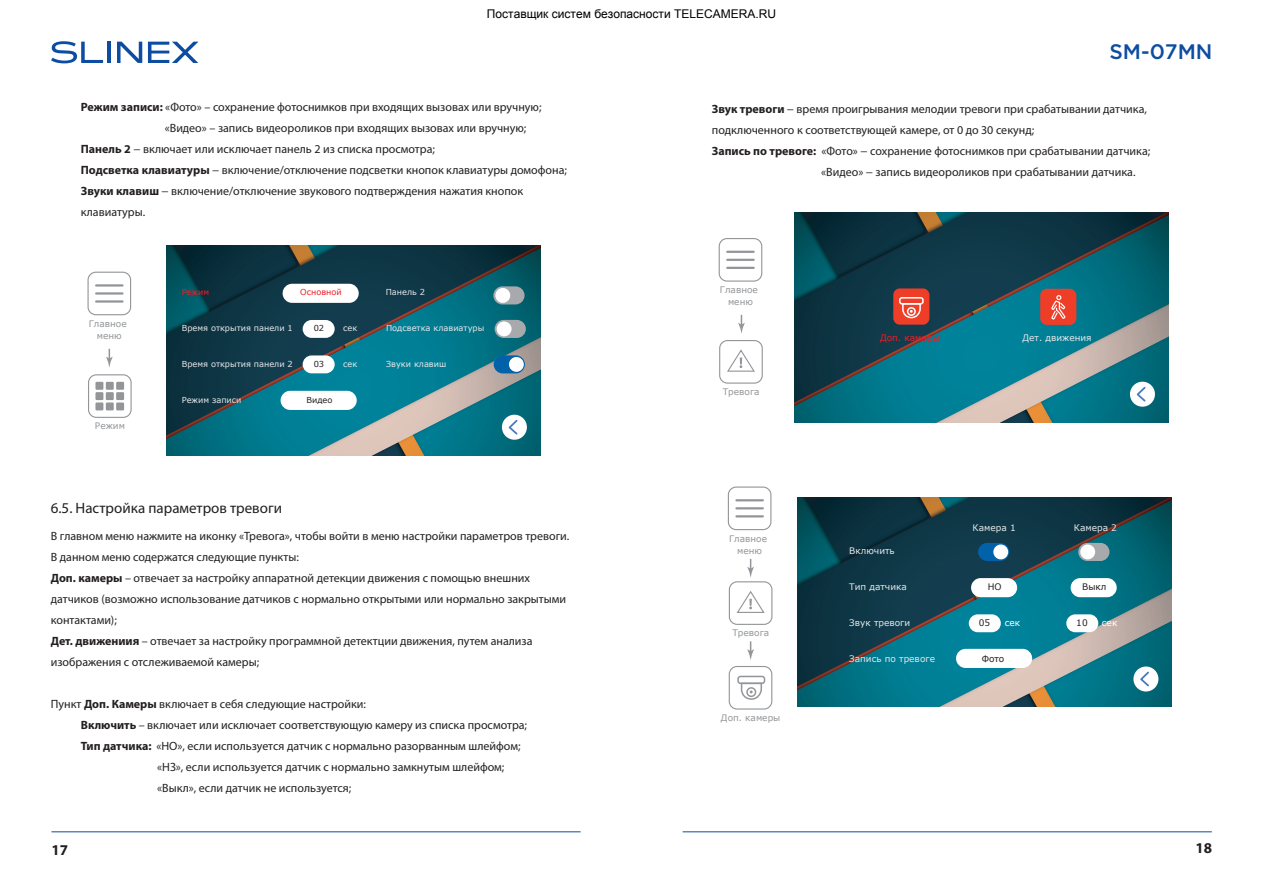
<style>
.page{position:relative;width:1263px;height:893px;background:#fff}
.page>*{position:absolute;margin:0;border:0;box-sizing:border-box;transform-origin:0 0}
.t1{font:500 21px "Gotham Pro";color:#0d4da1}
.t2{font:15px "Myriad Pro";color:#231f20}
.t3{font:700 15px "Myriad Pro";color:#231f20}
.t4{font:12px/21px "Myriad Pro";color:#231f20}
.t5{font:9px "Verdana";color:#e6e7e9}
.t6{font:9px/12px "Verdana";color:#939598;text-align:center}
.t7{font:9px "Verdana";color:#231f20}
.t8{font:9px "Verdana";color:#ee1d23}
.t9{font:9px "Verdana";color:#fff}
.t10{font:8.25px "Verdana";color:#e6e7e9}
.t11{font:8.25px "Verdana";color:#ee1d23}
.t12{font:8.25px "Verdana";color:#231f20}
.s1{font-weight:700}
</style>
<div class="page">
<div style="left:88px;top:272px;width:43px;height:43px;border:1px solid #939598;border-radius:8px"></div>
<hr style="left:96px;top:284px;width:27px;height:3px;background:#939598">
<hr style="left:96px;top:292px;width:27px;height:3px;background:#939598">
<hr style="left:96px;top:300px;width:27px;height:3px;background:#939598">
<svg style="left:106px;top:349px;width:7px;height:18px"></svg>
<div style="left:88px;top:374px;width:44px;height:44px;border:1px solid #939598;border-radius:8px"></div>
<div style="left:95px;top:382px;width:8px;height:8px;background:#939598"></div>
<div style="left:106px;top:382px;width:8px;height:8px;background:#939598"></div>
<div style="left:116px;top:382px;width:8px;height:8px;background:#939598"></div>
<div style="left:95px;top:392px;width:8px;height:8px;background:#939598"></div>
<div style="left:106px;top:392px;width:8px;height:8px;background:#939598"></div>
<div style="left:116px;top:392px;width:8px;height:8px;background:#939598"></div>
<div style="left:95px;top:402px;width:8px;height:8px;background:#939598"></div>
<div style="left:106px;top:402px;width:8px;height:8px;background:#939598"></div>
<div style="left:116px;top:402px;width:8px;height:8px;background:#939598"></div>
<div style="left:728px;top:486px;width:43px;height:44px;border:1px solid #939598;border-radius:8px"></div>
<hr style="left:736px;top:499px;width:27px;height:2px;background:#939598">
<hr style="left:736px;top:507px;width:27px;height:2px;background:#939598">
<hr style="left:736px;top:515px;width:27px;height:2px;background:#939598">
<svg style="left:747px;top:559px;width:7px;height:19px"></svg>
<svg style="left:747px;top:641px;width:7px;height:19px"></svg>
<svg style="left:729px;top:666px;width:43px;height:44px"></svg>
<div style="left:719px;top:238px;width:43px;height:44px;border:1px solid #939598;border-radius:8px"></div>
<hr style="left:727px;top:251px;width:27px;height:2px;background:#939598">
<hr style="left:727px;top:259px;width:27px;height:2px;background:#939598">
<hr style="left:727px;top:267px;width:27px;height:2px;background:#939598">
<svg style="left:738px;top:315px;width:7px;height:18px"></svg>
<div style="left:719px;top:340px;width:44px;height:44px;border:1px solid #939598;border-radius:8px"></div>
<svg style="left:51px;top:41px;width:52px;height:22px"></svg>
<hr style="left:107px;top:42px;width:4px;height:21px;background:#0d4da1">
<svg style="left:117px;top:42px;width:25px;height:21px"></svg>
<svg style="left:148px;top:42px;width:50px;height:21px"></svg>
<hr style="left:51px;top:831px;width:530px;height:1px;background:#0d4da1">
<hr style="left:683px;top:831px;width:529px;height:1px;background:#0d4da1">
<img style="left:166px;top:245px;width:374px;height:210px">
<div style="left:502px;top:415px;width:25px;height:25px;background:#fff;border-radius:50%"></div>
<svg style="left:508px;top:420px;width:10px;height:15px"></svg>
<div style="left:493px;top:286px;width:32px;height:18px;background:#a8a9ad;border-radius:9px"></div>
<div style="left:495px;top:288px;width:15px;height:15px;background:#fff;border-radius:50%"></div>
<div style="left:495px;top:320px;width:31px;height:18px;background:#a8a9ad;border-radius:9px"></div>
<div style="left:497px;top:321px;width:14px;height:15px;background:#fff;border-radius:50%"></div>
<div style="left:303px;top:320px;width:32px;height:18px;background:#fff;border-radius:9px"></div>
<div style="left:303px;top:355px;width:32px;height:18px;background:#fff;border-radius:9px"></div>
<div style="left:494px;top:355px;width:31px;height:18px;background:#0162a9;border-radius:9px"></div>
<div style="left:509px;top:357px;width:15px;height:15px;background:#fff;border-radius:50%"></div>
<div style="left:281px;top:391px;width:76px;height:19px;background:#fff;border-radius:10px"></div>
<div style="left:283px;top:284px;width:76px;height:19px;background:#fff;border-radius:10px"></div>
<svg style="left:727px;top:349px;width:28px;height:23px"></svg>
<img style="left:794px;top:212px;width:374px;height:210px">
<div style="left:1130px;top:382px;width:25px;height:25px;background:#fff;border-radius:50%"></div>
<svg style="left:1136px;top:387px;width:10px;height:15px"></svg>
<div style="left:1040px;top:289px;width:36px;height:36px;background:#ef3e28;border-radius:7px"></div>
<svg style="left:1021px;top:295px;width:45px;height:35px"></svg>
<div style="left:893px;top:288px;width:36px;height:37px;background:#ef3e28;border-radius:6px"></div>
<div style="left:899px;top:297px;width:25px;height:8px;border:2px solid #fff;border-radius:2px"></div>
<svg style="left:901px;top:302px;width:21px;height:17px"></svg>
<img style="left:798px;top:497px;width:374px;height:210px">
<div style="left:1133px;top:666px;width:25px;height:25px;background:#fff;border-radius:50%"></div>
<svg style="left:1140px;top:671px;width:9px;height:16px"></svg>
<div style="left:1078px;top:543px;width:31px;height:18px;background:#a8a9ad;border-radius:9px"></div>
<div style="left:1080px;top:544px;width:15px;height:15px;background:#fff;border-radius:50%"></div>
<div style="left:971px;top:578px;width:46px;height:19px;background:#fff;border-radius:10px"></div>
<div style="left:1070px;top:578px;width:47px;height:19px;background:#fff;border-radius:10px"></div>
<div style="left:978px;top:543px;width:31px;height:18px;background:#0162a9;border-radius:9px"></div>
<div style="left:993px;top:544px;width:15px;height:15px;background:#fff;border-radius:50%"></div>
<div style="left:969px;top:614px;width:32px;height:18px;background:#fff;border-radius:9px"></div>
<div style="left:1066px;top:614px;width:32px;height:18px;background:#fff;border-radius:9px"></div>
<div style="left:956px;top:649px;width:76px;height:19px;background:#fff;border-radius:10px"></div>
<div style="left:729px;top:581px;width:43px;height:44px;border:1px solid #939598;border-radius:8px"></div>
<svg style="left:736px;top:591px;width:29px;height:22px"></svg>
<p class="t4" style="left:81px;top:96px;width:462px"><span class="s1">Режим записи:</span> «Фото» – сохранение фотоснимков при входящих вызовах или вручную;</p>
<p class="t4" style="left:165px;top:117px;width:363px">«Видео» – запись видеороликов при входящих вызовах или вручную;</p>
<p class="t4" style="left:81px;top:138px;width:356px"><span class="s1">Панель 2</span> − включает или исключает панель 2 из списка просмотра;</p>
<p class="t4" style="left:81px;top:159px;width:488px"><span class="s1">Подсветка клавиатуры</span> − включение/отключение подсветки кнопок клавиатуры домофона;</p>
<p class="t4" style="left:81px;top:180px;width:444px"><span class="s1">Звуки клавиш</span> − включение/отключение звукового подтверждения нажатия кнопок</p>
<p class="t4" style="left:81px;top:201px;width:66px">клавиатуры.</p>
<p class="t6" style="left:89px;top:318px;width:40px">Главное меню</p>
<p class="t6" style="left:95px;top:420px;width:31px">Режим</p>
<p class="t11" style="left:182px;top:287px;width:29px">Режим</p>
<p class="t11" style="left:300px;top:287px;width:43px">Основной</p>
<p class="t10" style="left:386px;top:287px;width:41px">Панель 2</p>
<p class="t10" style="left:182px;top:323px;width:113px">Время открытия панели 1</p>
<p class="t12" style="left:314px;top:323px;width:12px">02</p>
<p class="t10" style="left:343px;top:323px;width:16px">сек</p>
<p class="t10" style="left:386px;top:323px;width:100px">Подсветка клавиатуры</p>
<p class="t10" style="left:182px;top:359px;width:113px">Время открытия панели 2</p>
<p class="t12" style="left:314px;top:359px;width:12px">03</p>
<p class="t10" style="left:343px;top:359px;width:16px">сек</p>
<p class="t10" style="left:386px;top:359px;width:62px">Звуки клавиш</p>
<p class="t10" style="left:182px;top:395px;width:61px">Режим записи</p>
<p class="t12" style="left:307px;top:395px;width:27px">Видео</p>
<p class="t2" style="left:51px;top:498px;width:233px">6.5. Настройка параметров тревоги</p>
<p class="t4" style="left:51px;top:525px;width:520px">В главном меню нажмите на иконку «Тревога», чтобы войти в меню настройки параметров тревоги.<br>В данном меню содержатся следующие пункты:<br><span class="s1">Доп. камеры</span> – отвечает за настройку аппаратной детекции движения с помощью внешних датчиков (возможно использование датчиков с нормально открытыми или нормально закрытыми контактами);<br><span class="s1">Дет. движениия</span> – отвечает за настройку программной детектции движения, путем анализа изображения с отслеживаемой камеры;</p>
<p class="t4" style="left:51px;top:693px;width:317px">Пункт <span class="s1">Доп. Камеры</span> включает в себя следующие настройки:</p>
<p class="t4" style="left:81px;top:714px;width:448px"><span class="s1">Включить</span> – включает или исключает соответствующую камеру из списка просмотра;</p>
<p class="t4" style="left:81px;top:735px;width:441px"><span class="s1">Тип датчика:</span> «НО», если используется датчик с нормально разорванным шлейфом;</p>
<p class="t4" style="left:157px;top:756px;width:349px">«НЗ», если используется датчик с нормально замкнутым шлейфом;</p>
<p class="t4" style="left:157px;top:777px;width:196px">«Выкл», если датчик не используется;</p>
<p class="t1" style="left:1109px;top:39px;width:105px">SM-07MN</p>
<p class="t4" style="left:712px;top:98px;width:437px"><span class="s1">Звук тревоги</span> − время проигрывания мелодии тревоги при срабатывании датчика,</p>
<p class="t4" style="left:712px;top:119px;width:324px">подключенного к соответствующей камере, от 0 до 30 секунд;</p>
<p class="t4" style="left:712px;top:140px;width:440px"><span class="s1">Запись по тревоге:</span> «Фото» − сохранение фотоснимков при срабатывании датчика;</p>
<p class="t4" style="left:821px;top:161px;width:316px">«Видео» − запись видеороликов при срабатывании датчика.</p>
<p class="t6" style="left:720px;top:284px;width:40px">Главное меню</p>
<p class="t6" style="left:723px;top:385px;width:38px">Тревога</p>
<p class="t6" style="left:729px;top:533px;width:40px">Главное меню</p>
<p class="t6" style="left:732px;top:626px;width:38px">Тревога</p>
<p class="t6" style="left:721px;top:711px;width:61px">Доп. камеры</p>
<p class="t8" style="left:880px;top:332px;width:61px">Доп. камеры</p>
<p class="t5" style="left:1022px;top:332px;width:71px">Дет. движения</p>
<p class="t5" style="left:972px;top:521px;width:45px">Камера 1</p>
<p class="t5" style="left:1074px;top:521px;width:45px">Камера 2</p>
<p class="t5" style="left:849px;top:545px;width:47px">Включить</p>
<p class="t5" style="left:849px;top:581px;width:59px">Тип датчика</p>
<p class="t7" style="left:988px;top:581px;width:15px">НО</p>
<p class="t7" style="left:1082px;top:581px;width:26px">Выкл</p>
<p class="t5" style="left:849px;top:617px;width:62px">Звук тревоги</p>
<p class="t7" style="left:979px;top:617px;width:13px">05</p>
<p class="t9" style="left:1005px;top:617px;width:17px">сек</p>
<p class="t7" style="left:1076px;top:617px;width:13px">10</p>
<p class="t9" style="left:1102px;top:617px;width:17px">сек</p>
<p class="t5" style="left:849px;top:653px;width:87px">Запись по тревоге</p>
<p class="t7" style="left:982px;top:653px;width:24px">Фото</p>
<p class="t3" style="left:51px;top:840px;width:18px">17</p>
<p class="t3" style="left:1195px;top:838px;width:18px">18</p>
</div>
